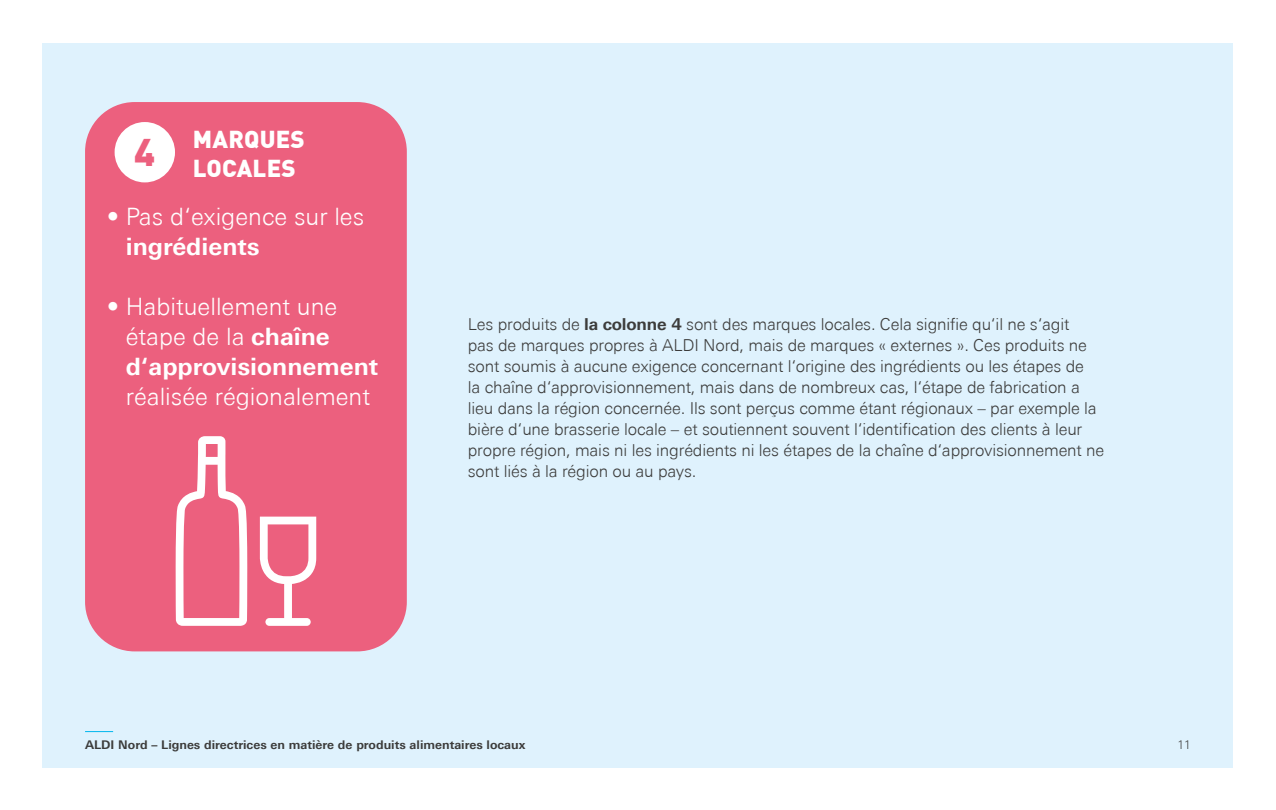
<style>
.page{position:relative;width:1276px;height:810px;background:#fff}
.page>*{position:absolute;margin:0;border:0;box-sizing:border-box;transform-origin:0 0}
.t1{font:900 37.8px "DIN Pro";color:#ec607e}
.t2{font:300 24px/30px "Univers Next Pro";color:#fff}
.t3{font:900 24px/28.5px "DIN Pro";letter-spacing:.01em;color:#fff}
.t4{font:700 24px "Univers Next Pro";color:#fff}
.t5{font:300 16.5px/21px "Univers Next Pro";letter-spacing:-.01em;color:#3c3c3b}
.t6{font:700 12px "Univers Next Pro";color:#3c3c3b}
.t7{font:300 12px "Univers Next Pro";color:#3c3c3b}
.s1{font-weight:700}
</style>
<div class="page">
<div style="left:43px;top:43px;width:1190px;height:724px;background:#dff2fd"></div>
<div style="left:85px;top:102px;width:322px;height:549px;background:#ec607e;border-radius:50px"></div>
<div style="left:115px;top:122px;width:60px;height:60px;background:#fff;border-radius:50%"></div>
<svg style="left:176px;top:436px;width:71px;height:190px"></svg>
<svg style="left:260px;top:517px;width:56px;height:109px"></svg>
<svg style="left:85px;top:731px;width:28px;height:1px"></svg>
<h1 class="t1" style="left:134px;top:122px;width:22px">4</h1>
<h2 class="t3" style="left:193px;top:124px;width:113px">MARQUES<br>LOCALES</h2>
<h2 class="t2" style="left:107px;top:202px;width:259px">• Pas d‘exigence sur les</h2>
<h2 class="t4" style="left:126px;top:233px;width:136px">ingrédients</h2>
<h2 class="t2" style="left:126px;top:292px;width:254px;text-indent:-19px">• Habituellement une étape de la <span class="s1">chaîne d‘approvisionnement</span></h2>
<h2 class="t2" style="left:126px;top:382px;width:246px">réalisée régionalement</h2>
<p class="t5" style="left:468px;top:314px;width:638px">Les produits de <span class="s1">la colonne 4</span> sont des marques locales. Cela signifie qu‘il ne s‘agit<br>pas de marques propres à ALDI Nord, mais de marques « externes ». Ces produits ne sont soumis à aucune exigence concernant l‘origine des ingrédients ou les étapes de<br>la chaîne d‘approvisionnement, mais dans de nombreux cas, l‘étape de fabrication a lieu dans la région concernée. Ils sont perçus comme étant régionaux – par exemple la bière d‘une brasserie locale – et soutiennent souvent l‘identification des clients à leur propre région, mais ni les ingrédients ni les étapes de la chaîne d‘approvisionnement ne sont liés à la région ou au pays.</p>
<p class="t6" style="left:85px;top:738px;width:442px">ALDI Nord – Lignes directrices en matière de produits alimentaires locaux</p>
<p class="t7" style="left:1177px;top:738px;width:15px">11</p>
</div>
